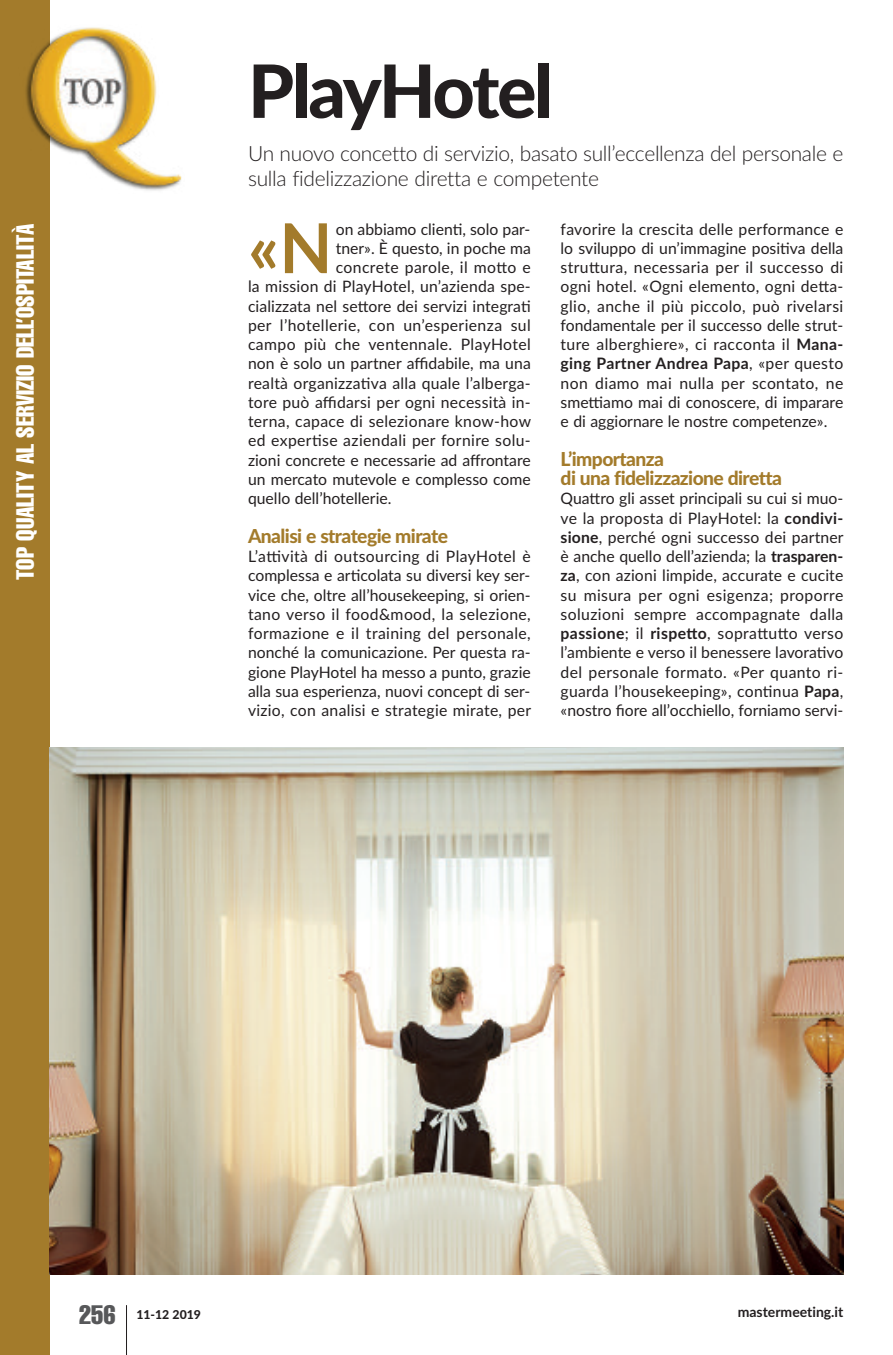
<style>
.page{position:relative;width:893px;height:1355px;background:#fff}
.page>*{position:absolute;margin:0;border:0;box-sizing:border-box;transform-origin:0 0}
.t1{font:800 73.5px "Lato";letter-spacing:-.035em;color:#231f20}
.t2{font:700 68.77px "Lato";color:#a37b2b}
.t3{font:extra-condensed 26.25px "Helvetica";color:#57585a}
.t4{font:extra-condensed 24.5px "Helvetica";color:#fff}
.t5{font:300 21px/24.5px "Lato";letter-spacing:-.015em;color:#231f20}
.t6{font:800 19.25px/19.2px "Lato";letter-spacing:-.03em;color:#a37b2b}
.t7{font:15.75px/19.2px "Lato";letter-spacing:.005em;color:#231f20;text-align:justify}
.t8{font:15.75px "Lato";letter-spacing:.025em;color:#231f20}
.t9{font:700 14px "Lato";color:#231f20}
.t10{font:800 12.25px "Lato";color:#231f20}
.s1{font-weight:700}
</style>
<div class="page">
<div style="left:0;top:0;width:50px;height:1354px;background:#a37b2b"></div>
<hr style="left:126px;top:1305px;width:1px;height:49px;background:#231f20">
<img style="left:25px;top:27px;width:157px;height:164px">
<img style="left:50px;top:747px;width:793px;height:527px">
<h3 class="t4" style="left:16px;top:580px;width:358px;rotate:-90deg">TOP QUALITY AL SERVIZIO DELL’OSPITALITÀ</h3>
<h1 class="t1" style="left:248px;top:49px;width:306px">PlayHotel</h1>
<h3 class="t5" style="left:248px;top:142px;width:597px">Un nuovo concetto di servizio, basato sull’eccellenza del personale e sulla fidelizzazione diretta e competente</h3>
<h2 class="t2" style="left:248px;top:209px;width:86px">«N</h2>
<p class="t7" style="left:336px;top:219px;width:196px">on abbiamo clienti, solo par-</p>
<p class="t7" style="left:336px;top:239px;width:197px">tner». È questo, in poche ma</p>
<p class="t8" style="left:336px;top:258px;width:197px">concrete parole, il motto e</p>
<p class="t7" style="left:248px;top:277px;width:284px">la mission di PlayHotel, un’azienda spe-</p>
<p class="t7" style="left:248px;top:296px;width:284px">cializzata nel settore dei servizi integrati</p>
<p class="t8" style="left:248px;top:316px;width:284px">per l’hotellerie, con un’esperienza sul</p>
<p class="t8" style="left:248px;top:335px;width:284px">campo più che ventennale. PlayHotel</p>
<p class="t7" style="left:248px;top:354px;width:284px">non è solo un partner affidabile, ma una</p>
<p class="t7" style="left:248px;top:373px;width:284px">realtà organizzativa alla quale l’alberga-</p>
<p class="t7" style="left:248px;top:393px;width:284px">tore può affidarsi per ogni necessità in-</p>
<p class="t7" style="left:248px;top:412px;width:285px">terna, capace di selezionare know-how</p>
<p class="t8" style="left:248px;top:432px;width:284px">ed expertise aziendali per fornire solu-</p>
<p class="t7" style="left:248px;top:450px;width:284px">zioni concrete e necessarie ad affrontare</p>
<p class="t7" style="left:248px;top:470px;width:284px">un mercato mutevole e complesso come</p>
<p class="t7" style="left:248px;top:489px;width:145px">quello dell’hotellerie.</p>
<p class="t6" style="left:248px;top:526px;width:201px">Analisi e strategie mirate</p>
<p class="t7" style="left:248px;top:547px;width:285px">L’attività di outsourcing di PlayHotel è complessa e articolata su diversi key ser&shy;vice che, oltre all’housekeeping, si orien&shy;tano verso il food&amp;mood, la selezione, formazione e il training del personale, nonché la comunicazione. Per questa ra&shy;gione PlayHotel ha messo a punto, grazie alla sua esperienza, nuovi concept di ser&shy;vizio, con analisi e strategie mirate, per</p>
<p class="t7" style="left:561px;top:219px;width:284px">favorire la crescita delle performance e lo sviluppo di un’immagine positiva della struttura, necessaria per il successo di ogni hotel. «Ogni elemento, ogni detta&shy;glio, anche il più piccolo, può rivelarsi fondamentale per il successo delle strut&shy;ture alberghiere», ci racconta il <span class="s1">Mana&shy;ging Partner Andrea Papa</span>, «per questo non diamo mai nulla per scontato, ne smettiamo mai di conoscere, di imparare e di aggiornare le nostre competenze».</p>
<p class="t6" style="left:561px;top:449px;width:223px">L’importanza<br>di una fidelizzazione diretta</p>
<p class="t7" style="left:561px;top:489px;width:285px">Quattro gli asset principali su cui si muo&shy;ve la proposta di PlayHotel: la <span class="s1">condivi&shy;sione</span>, perché ogni successo dei partner è anche quello dell’azienda; la <span class="s1">trasparen&shy;za</span>, con azioni limpide, accurate e cucite su misura per ogni esigenza; proporre soluzioni sempre accompagnate dalla <span class="s1">passione</span>; il <span class="s1">rispetto</span>, soprattutto verso l’ambiente e verso il benessere lavorativo del personale formato. «Per quanto ri&shy;guarda l’housekeeping», continua <span class="s1">Papa</span>, «nostro fiore all’occhiello, forniamo servi-</p>
<h3 class="t3" style="left:79px;top:1305px;width:38px">256</h3>
<p class="t10" style="left:136px;top:1307px;width:66px">11-12 2019</p>
<p class="t9" style="left:738px;top:1303px;width:107px">mastermeeting.it</p>
</div>
